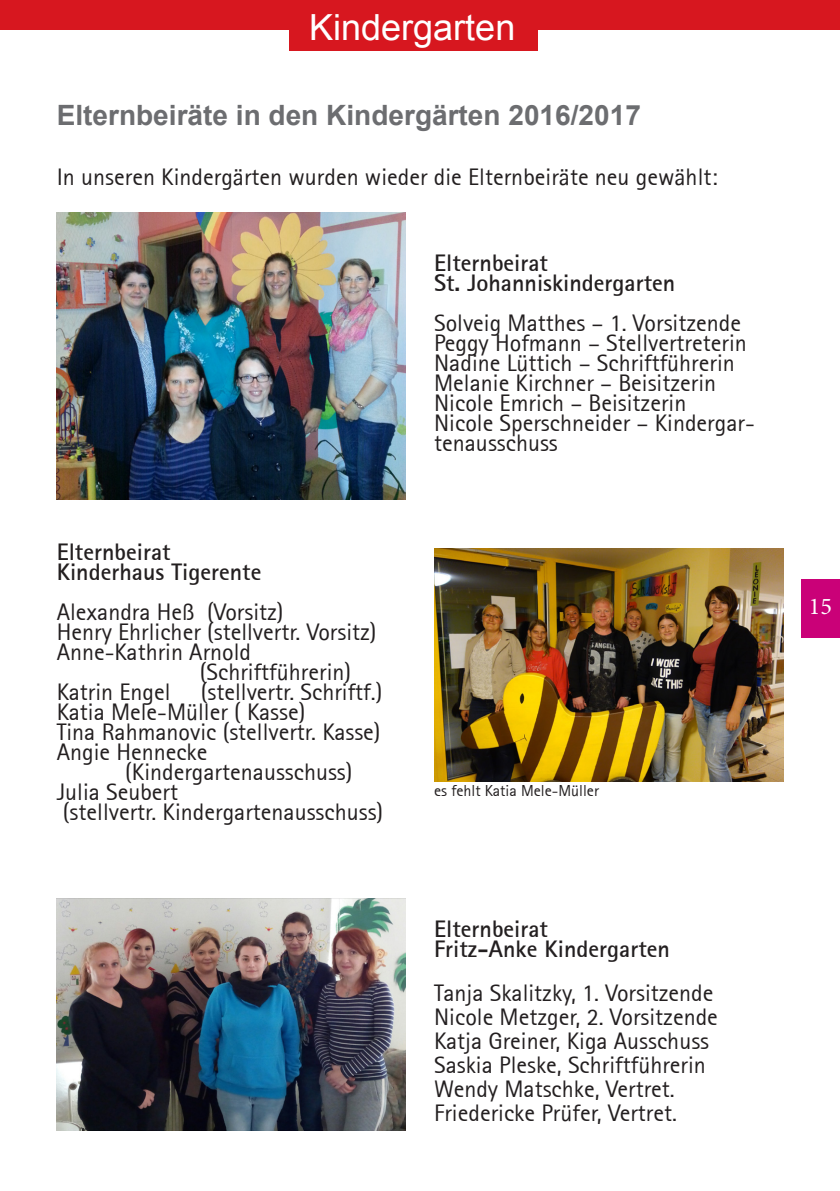
<style>
.page{position:relative;width:840px;height:1191px;background:#fff}
.page>*{position:absolute;margin:0;border:0;box-sizing:border-box;transform-origin:0 0}
.t1{font:36px "Arial";color:#fff}
.t2{font:700 28px "Arial";color:#6c6d70}
.t3{font:24px/20px "Rotis Sans Serif 55";color:#231f20}
.t4{font:24px/20px "Rotis Sans Serif Bold 65";color:#231f20}
.t5{font:24px "Minion Pro";color:#fff}
.t6{font:16px "Rotis Sans Serif 55";color:#231f20}
</style>
<div class="page">
<div style="left:801px;top:579px;width:38px;height:59px;background:#ca0178"></div>
<div style="left:0;top:0;width:839px;height:29px;background:#d7171f"></div>
<div style="left:289px;top:0;width:249px;height:51px;background:#d7171f"></div>
<img style="left:57px;top:213px;width:348px;height:286px">
<img style="left:434px;top:548px;width:348px;height:233px">
<img style="left:57px;top:899px;width:348px;height:231px">
<h1 class="t1" style="left:309px;top:4px;width:208px">Kindergarten</h1>
<p class="t2" style="left:57px;top:97px;width:585px">Elternbeiräte in den Kindergärten 2016/2017</p>
<p class="t3" style="left:57px;top:167px;width:662px">In unseren Kindergärten wurden wieder die Elternbeiräte neu gewählt:</p>
<p class="t4" style="left:57px;top:541px;width:206px">Elternbeirat<br>Kinderhaus Tigerente</p>
<p class="t3" style="left:57px;top:602px;width:228px">Alexandra Heß (Vorsitz)</p>
<p class="t3" style="left:57px;top:622px;width:321px">Henry Ehrlicher (stellvertr. Vorsitz)</p>
<p class="t3" style="left:57px;top:642px;width:196px">Anne-Kathrin Arnold</p>
<p class="t3" style="left:200px;top:662px;width:153px">(Schriftführerin)</p>
<p class="t3" style="left:57px;top:681px;width:115px">Katrin Engel</p>
<p class="t3" style="left:57px;top:681px;width:327px;text-indent:144px">(stellvertr. Schriftf.)<br>Katia Mele-Müller ( Kasse)<br>Tina Rahmanovic (stellvertr. Kasse)<br>Angie Hennecke</p>
<p class="t3" style="left:57px;top:761px;width:328px;text-indent:68px">(Kindergartenausschuss)<br>Julia Seubert<br>(stellvertr. Kindergartenausschuss)</p>
<p class="t4" style="left:434px;top:252px;width:242px">Elternbeirat<br>St. Johanniskindergarten</p>
<p class="t3" style="left:434px;top:312px;width:322px">Solveig Matthes – 1. Vorsitzende<br>Peggy Hofmann – Stellvertreterin<br>Nadine Lüttich – Schriftführerin<br>Melanie Kirchner – Beisitzerin<br>Nicole Emrich – Beisitzerin<br>Nicole Sperschneider – Kindergar&shy;tenausschuss</p>
<p class="t6" style="left:434px;top:781px;width:166px">es fehlt Katia Mele-Müller</p>
<p class="t4" style="left:434px;top:918px;width:237px">Elternbeirat<br>Fritz-Anke Kindergarten</p>
<p class="t3" style="left:434px;top:980px;width:285px;line-height:24px">Tanja Skalitzky, 1. Vorsitzende<br>Nicole Metzger, 2. Vorsitzende<br>Katja Greiner, Kiga Ausschuss<br>Saskia Pleske, Schriftführerin<br>Wendy Matschke, Vertret.<br>Friedericke Prüfer, Vertret.</p>
<p class="t5" style="left:808px;top:590px;width:25px">15</p>
</div>
